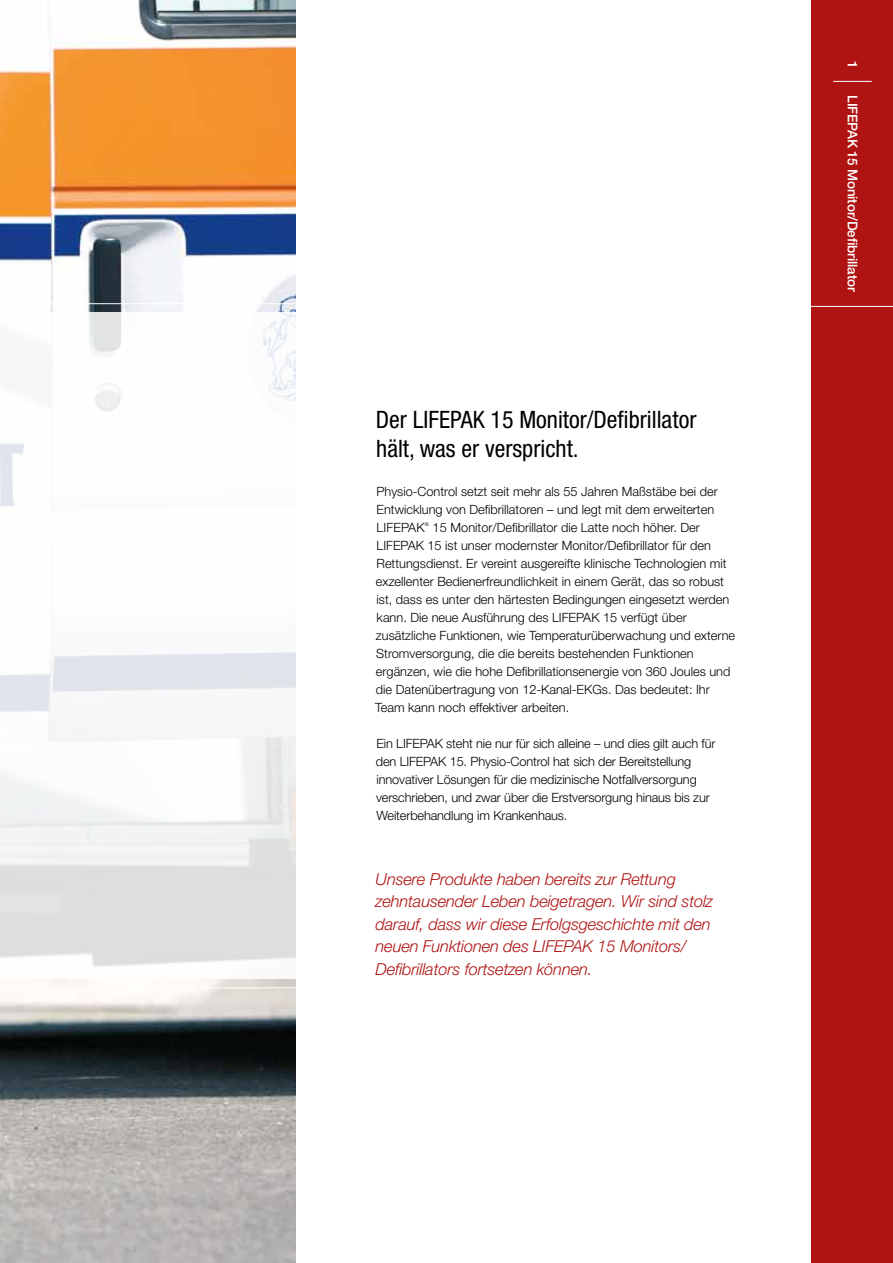
<style>
.page{position:relative;width:893px;height:1263px;background:#fff}
.page>*{position:absolute;margin:0;border:0;box-sizing:border-box;transform-origin:0 0}
.t1{font:condensed 24px/28.8px "Helvetica Neue LT Std";color:#000}
.t2{font:italic 300 16.5px/22.5px "Helvetica Neue LT Std";letter-spacing:-.01em;color:#af1413}
.t3{font:500 13.5px "Helvetica Neue LT Std";letter-spacing:-.01em;color:#fff}
.t4{font:300 12.75px/18px "Helvetica Neue LT Std";color:#000}
.t5{font:300 5.1px "Helvetica Neue LT Std";color:#000}
</style>
<div class="page">
<div style="left:812px;top:0;width:81px;height:1263px;background:#af1413"></div>
<img style="left:0;top:0;width:295px;height:1263px">
<svg style="left:0;top:313px;width:296px;height:666px"></svg>
<hr style="left:0;top:303px;width:304px;height:1px;background:#fff">
<hr style="left:0;top:987px;width:304px;height:1px;background:#fff">
<hr style="left:806px;top:306px;width:87px;height:1px;background:#fff">
<hr style="left:833px;top:81px;width:39px;height:1px;background:#fff">
<h1 class="t1" style="left:376px;top:405px;width:322px">Der LIFEPAK 15 Monitor/Defibrillator hält, was er verspricht.</h1>
<p class="t4" style="left:376px;top:482px;width:343px">Physio-Control setzt seit mehr als 55 Jahren Maßstäbe bei der<br>Entwicklung von Defibrillatoren – und legt mit dem erweiterten<br>LIFEPAK</p>
<p class="t5" style="left:425px;top:521px;width:6px">®</p>
<p class="t4" style="left:375px;top:518px;width:362px;text-indent:58px">15 Monitor/Defibrillator die Latte noch höher. Der LIFEPAK 15 ist unser modernster Monitor/Defibrillator für den Rettungsdienst. Er vereint ausgereifte klinische Technologien mit exzellenter Bedienerfreundlichkeit in einem Gerät, das so robust ist, dass es unter den härtesten Bedingungen eingesetzt werden kann. Die neue Ausführung des LIFEPAK 15 verfügt über zusätzliche Funktionen, wie Temperaturüberwachung und externe Stromversorgung, die die bereits bestehenden Funktionen ergänzen, wie die hohe Defibrillationsenergie von 360 Joules und die Datenübertragung von 12-Kanal-EKGs. Das bedeutet: Ihr Team kann noch effektiver arbeiten.</p>
<p class="t4" style="left:376px;top:734px;width:341px">Ein LIFEPAK steht nie nur für sich alleine – und dies gilt auch für den LIFEPAK 15. Physio-Control hat sich der Bereitstellung innovativer Lösungen für die medizinische Notfallversorgung verschrieben, und zwar über die Erstversorgung hinaus bis zur Weiterbehandlung im Krankenhaus.</p>
<p class="t2" style="left:376px;top:867px;width:339px">Unsere Produkte haben bereits zur Rettung zehntausender Leben beigetragen. Wir sind stolz darauf, dass wir diese Erfolgsgeschichte mit den neuen Funktionen des LIFEPAK 15 Monitors/ Defibrillators fortsetzen können.</p>
<p class="t3" style="left:860px;top:61px;width:9px;rotate:90deg">1</p>
<p class="t3" style="left:860px;top:95px;width:198px;rotate:90deg">LIFEPAK 15 Monitor/Defibrillator</p>
</div>
